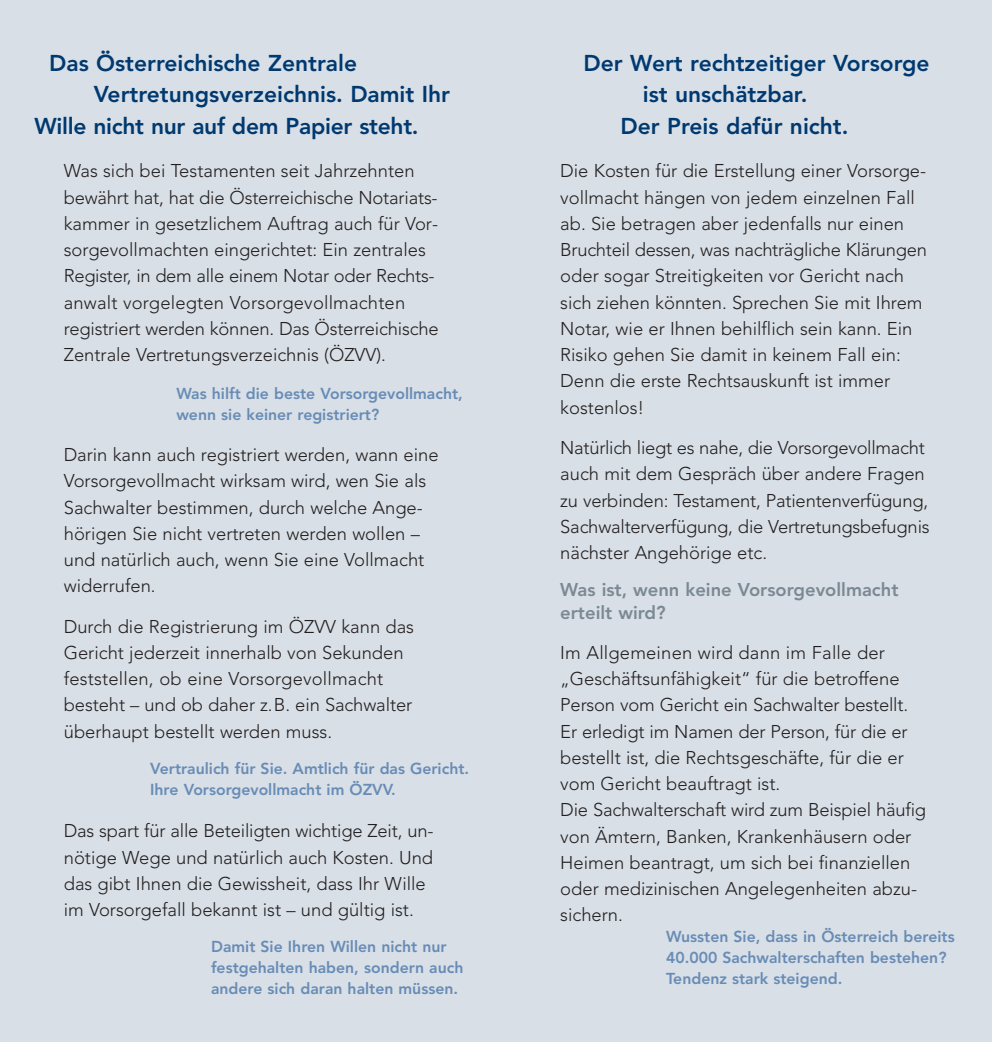
<style>
.page{position:relative;width:993px;height:1042px;background:#fff}
.page>*{position:absolute;margin:0;border:0;box-sizing:border-box;transform-origin:0 0}
.t1{font:800 22.75px "Avenir";color:#003970}
.t2{font:300 18.38px/26.2px "Avenir";color:#231f20}
.t3{font:800 18.38px/22.8px "Avenir";color:#7b8993}
.t4{font:800 15.75px/21px "Avenir";color:#688cb6}
</style>
<div class="page">
<div style="left:0;top:0;width:991px;height:1042px;background:#d8dfe6"></div>
<p class="t1" style="left:49px;top:54px;width:309px">Das Österreichische Zentrale</p>
<p class="t1" style="left:94px;top:85px;width:358px">Vertretungsverzeichnis. Damit Ihr</p>
<p class="t1" style="left:34px;top:117px;width:385px">Wille nicht nur auf dem Papier steht.</p>
<p class="t2" style="left:64px;top:159px;width:376px">Was sich bei Testamenten seit Jahrzehnten bewährt hat, hat die Österreichische Notariats&shy;kammer in gesetzlichem Auftrag auch für Vor&shy;sorgevollmachten eingerichtet: Ein zentrales Register, in dem alle einem Notar oder Rechts&shy;anwalt vorgelegten Vorsorgevollmachten registriert werden können. Das Österreichische Zentrale Vertretungsverzeichnis (ÖZVV).</p>
<p class="t4" style="left:176px;top:385px;width:288px">Was hilft die beste Vorsorgevollmacht, wenn sie keiner registriert?</p>
<p class="t2" style="left:64px;top:443px;width:376px">Darin kann auch registriert werden, wann eine Vorsorgevollmacht wirksam wird, wen Sie als Sachwalter bestimmen, durch welche Ange&shy;hörigen Sie nicht vertreten werden wollen – und natürlich auch, wenn Sie eine Vollmacht widerrufen.</p>
<p class="t2" style="left:64px;top:614px;width:352px">Durch die Registrierung im ÖZVV kann das Gericht jederzeit innerhalb von Sekunden feststellen, ob eine Vorsorgevollmacht besteht – und ob daher z.B. ein Sachwalter überhaupt bestellt werden muss.</p>
<p class="t4" style="left:150px;top:759px;width:320px">Vertraulich für Sie. Amtlich für das Gericht.<br>Ihre Vorsorgevollmacht im ÖZVV.</p>
<p class="t2" style="left:64px;top:819px;width:371px">Das spart für alle Beteiligten wichtige Zeit, un&shy;nötige Wege und natürlich auch Kosten. Und das gibt Ihnen die Gewissheit, dass Ihr Wille im Vorsorgefall bekannt ist – und gültig ist.</p>
<p class="t4" style="left:211px;top:937px;width:254px">Damit Sie Ihren Willen nicht nur festgehalten haben, sondern auch andere sich daran halten müssen.</p>
<p class="t1" style="left:583px;top:54px;width:347px">Der Wert rechtzeitiger Vorsorge</p>
<p class="t1" style="left:642px;top:85px;width:166px">ist unschätzbar.</p>
<p class="t1" style="left:620px;top:117px;width:229px">Der Preis dafür nicht.</p>
<p class="t2" style="left:560px;top:159px;width:368px">Die Kosten für die Erstellung einer Vorsorge&shy;vollmacht hängen von jedem einzelnen Fall ab. Sie betragen aber jedenfalls nur einen Bruchteil dessen, was nachträgliche Klärungen oder sogar Streitigkeiten vor Gericht nach sich ziehen könnten. Sprechen Sie mit Ihrem Notar, wie er Ihnen behilflich sein kann. Ein Risiko gehen Sie damit in keinem Fall ein:<br>Denn die erste Rechtsauskunft ist immer kostenlos!</p>
<p class="t2" style="left:560px;top:436px;width:371px">Natürlich liegt es nahe, die Vorsorgevollmacht auch mit dem Gespräch über andere Fragen zu verbinden: Testament, Patientenverfügung, Sachwalterverfügung, die Vertretungsbefugnis nächster Angehörige etc.</p>
<p class="t3" style="left:560px;top:579px;width:339px">Was ist, wenn keine Vorsorgevollmacht erteilt wird?</p>
<p class="t2" style="left:560px;top:641px;width:367px">Im Allgemeinen wird dann im Falle der „Geschäftsunfähigkeit“ für die betroffene Person vom Gericht ein Sachwalter bestellt.<br>Er erledigt im Namen der Person, für die er bestellt ist, die Rechtsgeschäfte, für die er vom Gericht beauftragt ist.<br>Die Sachwalterschaft wird zum Beispiel häufig von Ämtern, Banken, Krankenhäusern oder Heimen beantragt, um sich bei finanziellen oder medizinischen Angelegenheiten abzu&shy;sichern.</p>
<p class="t4" style="left:665px;top:927px;width:290px">Wussten Sie, dass in Österreich bereits<br>40.000 Sachwalterschaften bestehen?<br>Tendenz stark steigend.</p>
</div>
